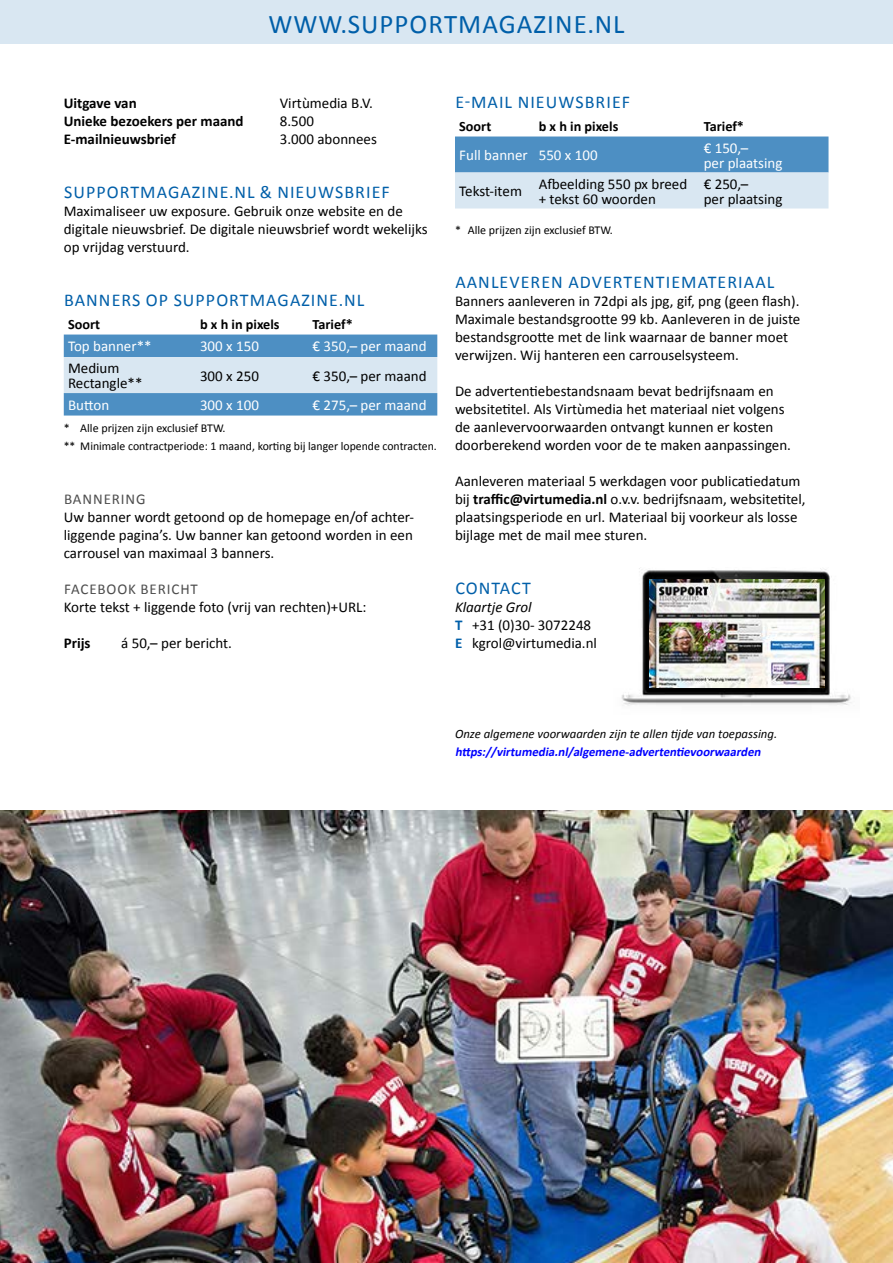
<style>
.page{position:relative;width:893px;height:1263px;background:#fff}
.page>*{position:absolute;margin:0;border:0;box-sizing:border-box;transform-origin:0 0}
.t1{font:27px "Calibri";color:#005fa9}
.t2{font:18px "Calibri";letter-spacing:.06em;color:#005fa9}
.t3{font:15px/18px "Calibri";color:#000}
.t4{font:15px/15px "Calibri";color:#fff}
.t5{font:700 15px "Calibri";color:#000}
.t6{font:15px "Calibri";letter-spacing:.06em;color:#4d4d4d}
.t7{font:700 14.25px "Calibri";color:#000}
.t8{font:italic 12.75px "Calibri";color:#000}
.t9{font:italic 700 12.75px "Calibri";color:#00f}
.t10{font:12px/18px "Calibri";color:#000}
.s1{font-weight:700}
.s2{font-style:italic}
.s3{font-weight:700;color:#005fa9}
</style>
<div class="page">
<div style="left:0;top:0;width:893px;height:44px;background:#d9e7f2"></div>
<img style="left:0;top:810px;width:893px;height:453px">
<svg style="left:64px;top:334px;width:373px;height:82px;background:#8cb7d8"></svg>
<svg style="left:455px;top:136px;width:373px;height:72px;background:#93bbda"></svg>
<img style="left:621px;top:568px;width:231px;height:138px">
<img style="left:649px;top:580px;width:175px;height:107px">
<h1 class="t1" style="left:268px;top:7px;width:26px">www</h1>
<h1 class="t1" style="left:340px;top:7px;width:56px">.supportmagazine</h1>
<h1 class="t1" style="left:587px;top:7px;width:23px">.nl</h1>
<p class="t5" style="left:64px;top:93px;width:74px">Uitgave van</p>
<p class="t3" style="left:280px;top:94px;width:95px">Virtùmedia B.V.</p>
<p class="t5" style="left:64px;top:111px;width:181px">Unieke bezoekers per maand</p>
<p class="t3" style="left:280px;top:112px;width:36px">8.500</p>
<p class="t5" style="left:64px;top:129px;width:114px">E-mailnieuwsbrief</p>
<p class="t3" style="left:280px;top:130px;width:99px">3.000 abonnees</p>
<p class="t2" style="left:64px;top:181px;width:34px">supportmagazine</p>
<p class="t2" style="left:229px;top:181px;width:100px">.nl &amp; nieuwsbrief</p>
<p class="t3" style="left:64px;top:202px;width:365px">Maximaliseer uw exposure. Gebruik onze website en de digitale nieuwsbrief. De digitale nieuwsbrief wordt wekelijks op vrijdag verstuurd.</p>
<p class="t2" style="left:64px;top:289px;width:302px">BANNERS OP SU PPORTMAGAZINE.NL</p>
<p class="t7" style="left:68px;top:315px;width:34px">Soort</p>
<p class="t7" style="left:200px;top:315px;width:81px">b x h in pixels</p>
<p class="t7" style="left:313px;top:315px;width:42px">Tarief*</p>
<p class="t4" style="left:68px;top:339px;width:85px">Top banner**</p>
<p class="t4" style="left:200px;top:339px;width:60px">300 x 150</p>
<p class="t4" style="left:313px;top:339px;width:116px">€ 350,– per maand</p>
<p class="t3" style="left:68px;top:361px;width:76px;line-height:15px">Medium<br>Rectangle**</p>
<p class="t3" style="left:200px;top:367px;width:60px">300 x 250</p>
<p class="t3" style="left:313px;top:367px;width:116px">€ 350,– per maand</p>
<p class="t4" style="left:68px;top:397px;width:43px">Button</p>
<p class="t4" style="left:200px;top:397px;width:60px">300 x 100</p>
<p class="t4" style="left:313px;top:397px;width:116px">€ 275,– per maand</p>
<p class="t10" style="left:64px;top:419px;width:375px">* Alle prijzen zijn exclusief BTW.<br>** Minimale contractperiode: 1 maand, korting bij langer lopende contracten.</p>
<p class="t6" style="left:64px;top:490px;width:19px">Bannerin</p>
<p class="t6" style="left:136px;top:490px;width:11px">g</p>
<p class="t3" style="left:64px;top:508px;width:351px;text-align:justify">Uw banner wordt getoond op de homepage en/of achter&shy;liggende pagina’s. Uw banner kan getoond worden in een carrousel van maximaal 3 banners.</p>
<p class="t6" style="left:64px;top:580px;width:135px">fACEBOOK BERICHT</p>
<p class="t3" style="left:64px;top:598px;width:304px">Korte tekst + liggende foto (vrij van rechten)+U RL:</p>
<p class="t5" style="left:64px;top:633px;width:28px">Prijs</p>
<p class="t3" style="left:121px;top:634px;width:112px">á 50,– per bericht.</p>
<p class="t2" style="left:455px;top:91px;width:27px">E-mail</p>
<p class="t2" style="left:518px;top:91px;width:52px">nieuwsbrief</p>
<p class="t7" style="left:459px;top:117px;width:34px">Soort</p>
<p class="t7" style="left:539px;top:117px;width:81px">b x h in pixels</p>
<p class="t7" style="left:704px;top:117px;width:42px">Tarief*</p>
<p class="t4" style="left:459px;top:148px;width:140px">Full banner 550 x 100</p>
<p class="t4" style="left:704px;top:140px;width:80px">€ 150,–<br>per plaatsing</p>
<p class="t3" style="left:459px;top:182px;width:64px">Tekst-item</p>
<p class="t3" style="left:539px;top:176px;width:150px;line-height:15px">Afbeelding 550 px breed + tekst 60 woorden</p>
<p class="t3" style="left:704px;top:176px;width:80px;line-height:15px">€ 250,–<br>per plaatsing</p>
<p class="t10" style="left:455px;top:221px;width:159px">* Alle prijzen zijn exclusief BTW.</p>
<p class="t2" style="left:455px;top:271px;width:23px">Aanleveren</p>
<p class="t2" style="left:568px;top:271px;width:23px">Advertentiemateriaal</p>
<p class="t3" style="left:455px;top:292px;width:347px">Banners aanleveren in 72dpi als jpg, gif, png (geen flash).<br>Maximale bestandsgrootte 99 kb. Aanleveren in de juiste bestandsgrootte met de link waarnaar de banner moet verwijzen. Wij hanteren een carrouselsysteem.</p>
<p class="t3" style="left:455px;top:382px;width:338px">De advertentiebestandsnaam bevat bedrijfsnaam en websitetitel. Als Virtùmedia het materiaal niet volgens de aanlevervoorwaarden ontvangt kunnen er kosten doorberekend worden voor de te maken aanpassingen.</p>
<p class="t3" style="left:455px;top:472px;width:352px">Aanleveren materiaal 5 werkdagen voor publicatiedatum bij <span class="s1">traffic@virtumedia.nl</span> o.v.v. bedrijfsnaam, websitetitel, plaatsingsperiode en url. Materiaal bij voorkeur als losse bijlage met de mail mee sturen.</p>
<p class="t2" style="left:455px;top:577px;width:77px">CONTACT</p>
<p class="t3" style="left:455px;top:598px;width:144px"><span class="s2">Klaartje Grol<br></span><span class="s3">T</span> +31 (0)30- 3072248 <span class="s3">e</span> kgrol@virtumedia.nl</p>
<p class="t8" style="left:455px;top:725px;width:324px">Onze algemene voorwaarden zijn te allen tijde van toepassing.</p>
<p class="t9" style="left:455px;top:744px;width:310px">https://virtumedia.nl/algemene-advertentievoorwaarden</p>
</div>
